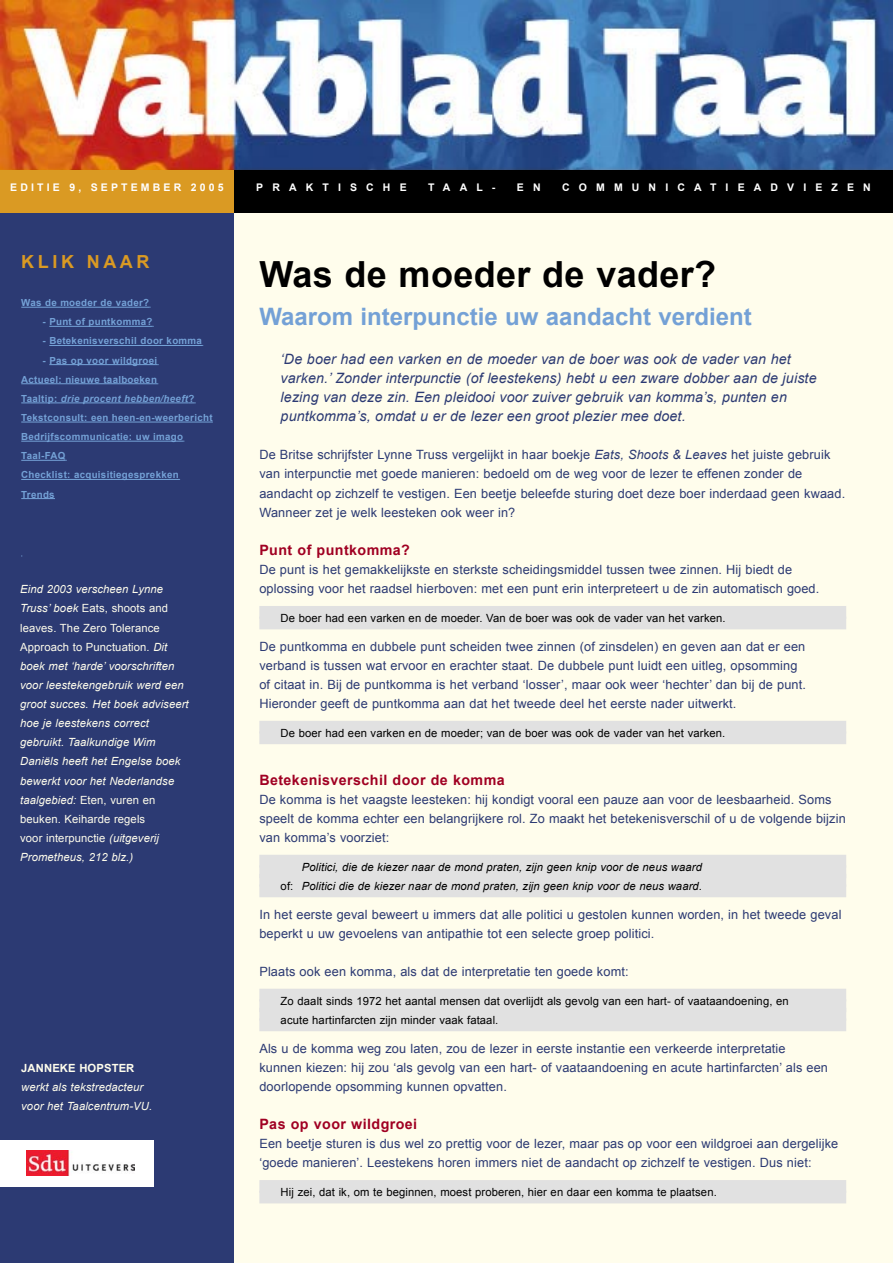
<style>
.page{position:relative;width:893px;height:1263px;background:#fff}
.page>*{position:absolute;margin:0;border:0;box-sizing:border-box;transform-origin:0 0}
.kop{font:700 36px "Arial";letter-spacing:.01em;color:#000}
.subkop{font:700 24px "Arial";color:#74a1d6}
.subkop-2{font:700 18px "Arial";letter-spacing:.2em;color:#da9a23}
.intro{font:italic 14.25px/19.2px "Arial";letter-spacing:.01em;color:#2c3a73}
.tussenkop{font:700 14.25px "Arial";letter-spacing:.03em;color:#a00022}
.Normaal{font:12.75px/19.2px "Arial";letter-spacing:.01em;color:#2c3a73}
.zijtekst{font:italic 11.25px/19.2px "Arial";letter-spacing:.01em;color:#fffdec}
.kadertekst-1e_regel{font:11.25px "Arial";letter-spacing:.01em;color:#000}
.kadertekst-1e_regel-2{font:italic 11.25px "Arial";letter-spacing:.01em;color:#000}
.zijtekst-2{font:700 11.25px "Arial";letter-spacing:.01em;color:#fffdec}
.subkop-3{font:700 10.5px "Arial";letter-spacing:.87em;color:#fff}
.subkop-4{font:700 10.5px "Arial";letter-spacing:.3em;color:#fff}
.hyperlinkkop{font:700 9.75px "Arial";letter-spacing:.03em;color:#74a1d6}
.hyperlinkkop-2{font:italic 700 9.75px "Arial";letter-spacing:.03em;color:#74a1d6}
.s1{font-style:normal}
.s2{font-style:italic}
</style>
<div class="page">
<div style="left:213px;top:170px;width:680px;height:1093px;background:#fffdec"></div>
<div style="left:0;top:170px;width:234px;height:1093px;background:#2c3a73"></div>
<img style="left:0;top:0;width:893px;height:170px">
<div style="left:0;top:170px;width:234px;height:43px;background:#da9a23"></div>
<hr style="left:21px;top:307px;width:129px;height:1px;background:#74a1d6">
<hr style="left:49px;top:326px;width:104px;height:1px;background:#74a1d6">
<hr style="left:49px;top:345px;width:153px;height:1px;background:#74a1d6">
<hr style="left:49px;top:364px;width:109px;height:1px;background:#74a1d6">
<hr style="left:21px;top:383px;width:136px;height:1px;background:#74a1d6">
<hr style="left:21px;top:402px;width:40px;height:1px;background:#74a1d6">
<hr style="left:61px;top:402px;width:127px;height:1px;background:#74a1d6">
<hr style="left:21px;top:421px;width:192px;height:1px;background:#74a1d6">
<hr style="left:21px;top:441px;width:162px;height:1px;background:#74a1d6">
<hr style="left:21px;top:460px;width:45px;height:1px;background:#74a1d6">
<hr style="left:21px;top:479px;width:158px;height:1px;background:#74a1d6">
<hr style="left:21px;top:498px;width:34px;height:1px;background:#74a1d6">
<div style="left:0;top:1140px;width:153px;height:46px;background:#fff"></div>
<div style="left:234px;top:170px;width:659px;height:42px;background:#000"></div>
<img style="left:27px;top:1150px;width:108px;height:25px">
<div style="left:259px;top:606px;width:587px;height:13px;background:#e1e1e1"></div>
<div style="left:259px;top:617px;width:587px;height:12px;background:#e1e1e1"></div>
<div style="left:259px;top:721px;width:587px;height:12px;background:#e1e1e1"></div>
<div style="left:259px;top:731px;width:587px;height:13px;background:#e1e1e1"></div>
<div style="left:259px;top:855px;width:587px;height:12px;background:#e1e1e1"></div>
<div style="left:259px;top:865px;width:587px;height:13px;background:#e1e1e1"></div>
<div style="left:259px;top:874px;width:587px;height:13px;background:#e1e1e1"></div>
<div style="left:259px;top:884px;width:587px;height:13px;background:#e1e1e1"></div>
<div style="left:259px;top:989px;width:587px;height:12px;background:#e1e1e1"></div>
<div style="left:259px;top:999px;width:587px;height:13px;background:#e1e1e1"></div>
<div style="left:259px;top:1008px;width:587px;height:12px;background:#e1e1e1"></div>
<div style="left:259px;top:1018px;width:587px;height:13px;background:#e1e1e1"></div>
<div style="left:259px;top:1180px;width:587px;height:13px;background:#e1e1e1"></div>
<div style="left:259px;top:1191px;width:587px;height:12px;background:#e1e1e1"></div>
<p class="subkop-4" style="left:10px;top:181px;width:215px">EDITIE 9, SEPTEMBER 2005</p>
<p class="subkop-2" style="left:21px;top:250px;width:130px">KLIK NAAR</p>
<p class="hyperlinkkop" style="left:21px;top:296px;width:129px">Was de moeder de vader?</p>
<p class="hyperlinkkop" style="left:43px;top:315px;width:111px">- Punt of puntkomma?</p>
<p class="hyperlinkkop" style="left:43px;top:335px;width:161px">- Betekenisverschil door komma</p>
<p class="hyperlinkkop" style="left:43px;top:354px;width:116px">- Pas op voor wildgroei</p>
<p class="hyperlinkkop" style="left:21px;top:373px;width:137px">Actueel: nieuwe taalboeken</p>
<p class="hyperlinkkop-2" style="left:21px;top:392px;width:175px"><span class="s1">Taaltip:</span> drie procent hebben/heeft<span class="s1">?</span></p>
<p class="hyperlinkkop" style="left:21px;top:411px;width:193px">Tekstconsult: een heen-en-weerbericht</p>
<p class="hyperlinkkop" style="left:21px;top:430px;width:163px">Bedrijfscommunicatie: uw imago</p>
<p class="hyperlinkkop" style="left:21px;top:449px;width:46px">Taal-FAQ</p>
<p class="hyperlinkkop" style="left:21px;top:468px;width:159px">Checklist: acquisitiegesprekken</p>
<p class="hyperlinkkop" style="left:21px;top:488px;width:35px">Trends</p>
<p class="zijtekst" style="left:20px;top:580px;width:170px">Eind 2003 verscheen Lynne<br>Truss’ boek <span class="s1">Eats, shoots and leaves. The Zero Tolerance<br>Approach to Punctuation.</span> Dit boek met ‘harde’ voorschriften voor leestekengebruik werd een groot succes. Het boek adviseert hoe je leestekens correct gebruikt. Taalkundige Wim<br>Daniëls heeft het Engelse boek bewerkt voor het Nederlandse taalgebied: <span class="s1">Eten, vuren en beuken. Keiharde regels<br>voor interpunctie</span> (uitgeverij<br>Prometheus, 212 blz.)</p>
<p class="zijtekst-2" style="left:21px;top:1060px;width:115px">JANNEKE HOPSTER</p>
<p class="zijtekst" style="left:21px;top:1077px;width:124px">werkt als tekstredacteur</p>
<p class="zijtekst" style="left:21px;top:1096px;width:132px">voor het Taalcentrum-VU.</p>
<p class="subkop-3" style="left:256px;top:181px;width:152px">PRAKTISCHE</p>
<p class="subkop-3" style="left:428px;top:181px;width:69px">TAAL-</p>
<p class="subkop-3" style="left:517px;top:181px;width:25px">E N</p>
<p class="subkop-3" style="left:562px;top:181px;width:310px">COMMUNICATIEADVIEZEN</p>
<p class="kop" style="left:259px;top:251px;width:458px">Was de moeder de vader?</p>
<p class="subkop" style="left:259px;top:301px;width:494px">Waarom interpunctie uw aandacht verdient</p>
<p class="intro" style="left:281px;top:349px;width:537px">‘De boer had een varken en de moeder van de boer was ook de vader van het varken.’ Zonder interpunctie (of leestekens) hebt u een zware dobber aan de juiste lezing van deze zin. Een pleidooi voor zuiver gebruik van komma’s, punten en puntkomma’s, omdat u er de lezer een groot plezier mee doet.</p>
<p class="Normaal" style="left:259px;top:445px;width:587px">De Britse schrijfster Lynne Truss vergelijkt in haar boekje <span class="s2">Eats, Shoots &amp; Leaves</span> het juiste gebruik van interpunctie met goede manieren: bedoeld om de weg voor de lezer te effenen zonder de aandacht op zichzelf te vestigen. Een beetje beleefde sturing doet deze boer inderdaad geen kwaad.<br>Wanneer zet je welk leesteken ook weer in?</p>
<p class="tussenkop" style="left:259px;top:540px;width:152px">Punt of puntkomma?</p>
<p class="Normaal" style="left:259px;top:560px;width:561px">De punt is het gemakkelijkste en sterkste scheidingsmiddel tussen twee zinnen. Hij biedt de oplossing voor het raadsel hierboven: met een punt erin interpreteert u de zin automatisch goed.</p>
<p class="kadertekst-1e_regel" style="left:281px;top:611px;width:447px">De boer had een varken en de moeder. Van de boer was ook de vader van het varken.</p>
<p class="Normaal" style="left:259px;top:637px;width:548px">De puntkomma en dubbele punt scheiden twee zinnen (of zinsdelen) en geven aan dat er een verband is tussen wat ervoor en erachter staat. De dubbele punt luidt een uitleg, opsomming of citaat in. Bij de puntkomma is het verband ‘losser’, maar ook weer ‘hechter’ dan bij de punt.<br>Hieronder geeft de puntkomma aan dat het tweede deel het eerste nader uitwerkt.</p>
<p class="kadertekst-1e_regel" style="left:281px;top:725px;width:446px">De boer had een varken en de moeder; van de boer was ook de vader van het varken.</p>
<p class="tussenkop" style="left:259px;top:770px;width:247px">Betekenisverschil door de komma</p>
<p class="Normaal" style="left:259px;top:790px;width:588px">De komma is het vaagste leesteken: hij kondigt vooral een pauze aan voor de leesbaarheid. Soms speelt de komma echter een belangrijkere rol. Zo maakt het betekenisverschil of u de volgende bijzin van komma’s voorziet:</p>
<p class="kadertekst-1e_regel-2" style="left:302px;top:859px;width:402px">Politici, die de kiezer naar de mond praten, zijn geen knip voor de neus waard</p>
<p class="kadertekst-1e_regel-2" style="left:281px;top:878px;width:423px"><span class="s1">of:</span> Politici die de kiezer naar de mond praten, zijn geen knip voor de neus waard<span class="s1">.</span></p>
<p class="Normaal" style="left:259px;top:904px;width:584px">In het eerste geval beweert u immers dat alle politici u gestolen kunnen worden, in het tweede geval beperkt u uw gevoelens van antipathie tot een selecte groep politici.</p>
<p class="Normaal" style="left:259px;top:962px;width:371px">Plaats ook een komma, als dat de interpretatie ten goede komt:</p>
<p class="kadertekst-1e_regel" style="left:281px;top:993px;width:510px">Zo daalt sinds 1972 het aantal mensen dat overlijdt als gevolg van een hart- of vaataandoening, en</p>
<p class="kadertekst-1e_regel" style="left:281px;top:1012px;width:219px">acute hartinfarcten zijn minder vaak fataal.</p>
<p class="Normaal" style="left:259px;top:1038px;width:570px">Als u de komma weg zou laten, zou de lezer in eerste instantie een verkeerde interpretatie kunnen kiezen: hij zou ‘als gevolg van een hart- of vaataandoening en acute hartinfarcten’ als een doorlopende opsomming kunnen opvatten.</p>
<p class="tussenkop" style="left:259px;top:1115px;width:159px">Pas op voor wildgroei</p>
<p class="Normaal" style="left:259px;top:1134px;width:580px">Een beetje sturen is dus wel zo prettig voor de lezer, maar pas op voor een wildgroei aan dergelijke ‘goede manieren’. Leestekens horen immers niet de aandacht op zichzelf te vestigen. Dus niet:</p>
<p class="kadertekst-1e_regel" style="left:281px;top:1185px;width:438px">Hij zei, dat ik, om te beginnen, moest proberen, hier en daar een komma te plaatsen.</p>
</div>
